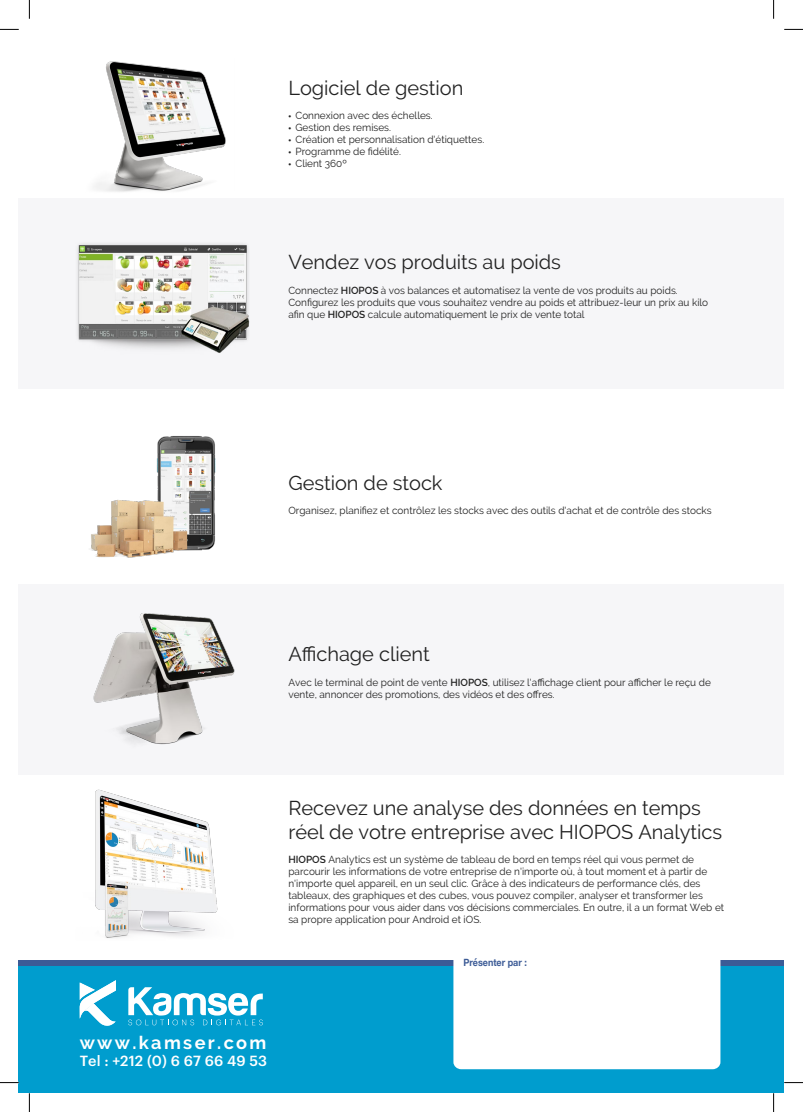
<style>
.page{position:relative;width:803px;height:1112px;background:#fff}
.page>*{position:absolute;margin:0;border:0;box-sizing:border-box;transform-origin:0 0}
.t1{font:20px/24px "Raleway";color:#212121}
.t2{font:700 18.12px "Raleway";letter-spacing:.13em;color:#fff}
.t3{font:500 14.38px "Graphik";letter-spacing:.01em;color:#fff}
.t4{font:10.25px/12px "Raleway";color:#212121}
.t5{font:700 10px "Helvetica Neue";color:#3c5b96;scale:.9 1}
.s1{font-family:"Myriad Pro"}
.s2{font-weight:600}
</style>
<div class="page">
<div style="left:19px;top:584px;width:765px;height:190px;background:#f6f6f8"></div>
<div style="left:19px;top:199px;width:765px;height:190px;background:#f6f6f8"></div>
<div style="left:19px;top:965px;width:765px;height:127px;background:#009dce"></div>
<div style="left:19px;top:959px;width:765px;height:6px;background:#3c5b96"></div>
<div style="left:453px;top:947px;width:267px;height:121px;background:#fff;border-radius:7px"></div>
<svg style="left:0;top:29px;width:19px;height:1px"></svg>
<svg style="left:784px;top:29px;width:19px;height:1px"></svg>
<svg style="left:0;top:1081px;width:19px;height:2px"></svg>
<svg style="left:784px;top:1082px;width:19px;height:1px"></svg>
<svg style="left:29px;top:0;width:1px;height:19px"></svg>
<svg style="left:29px;top:1092px;width:1px;height:19px"></svg>
<svg style="left:773px;top:0;width:1px;height:19px"></svg>
<svg style="left:773px;top:1092px;width:1px;height:19px"></svg>
<img style="left:93px;top:613px;width:142px;height:132px">
<img style="left:77px;top:244px;width:173px;height:109px">
<img style="left:91px;top:436px;width:125px;height:122px">
<img style="left:94px;top:61px;width:132px;height:131px">
<svg style="left:80px;top:980px;width:36px;height:45px"></svg>
<svg style="left:128px;top:987px;width:135px;height:38px"></svg>
<img style="left:95px;top:789px;width:123px;height:149px">
<h1 class="t1" style="left:288px;top:75px;width:176px">Logiciel de gestion</h1>
<p class="t4" style="left:288px;top:109px;width:146px"><span class="s1">•</span> Connexion avec des échelles.</p>
<p class="t4" style="left:288px;top:121px;width:104px"><span class="s1">•</span> Gestion des remises.</p>
<p class="t4" style="left:288px;top:133px;width:197px"><span class="s1">•</span> Création et personnalisation d'étiquettes.</p>
<p class="t4" style="left:288px;top:145px;width:114px"><span class="s1">•</span> Programme de fidélité.</p>
<p class="t4" style="left:288px;top:157px;width:60px"><span class="s1">•</span> Client 360º</p>
<h1 class="t1" style="left:288px;top:250px;width:274px">Vendez vos produits au poids</h1>
<p class="t4" style="left:288px;top:284px;width:421px">Connectez <span class="s2">HIOPOS</span> à vos balances et automatisez la vente de vos produits au poids.<br>Configurez les produits que vous souhaitez vendre au poids et attribuez-leur un prix au kilo afin que <span class="s2">HIOPOS</span> calcule automatiquement le prix de vente total</p>
<h1 class="t1" style="left:288px;top:471px;width:156px">Gestion de stock</h1>
<p class="t4" style="left:288px;top:504px;width:425px">Organisez, planifiez et contrôlez les stocks avec des outils d'achat et de contrôle des stocks</p>
<h1 class="t1" style="left:288px;top:641px;width:143px">Affichage client</h1>
<p class="t4" style="left:288px;top:676px;width:424px">Avec le terminal de point de vente <span class="s2">HIOPOS</span>, utilisez l'affichage client pour afficher le reçu de vente, annoncer des promotions, des vidéos et des offres.</p>
<h1 class="t1" style="left:288px;top:795px;width:435px">Recevez une analyse des données en temps réel de votre entreprise avec HIOPOS Analytics</h1>
<p class="t4" style="left:288px;top:853px;width:437px"><span class="s2">HIOPOS</span> Analytics est un système de tableau de bord en temps réel qui vous permet de parcourir les informations de votre entreprise de n'importe où, à tout moment et à partir de n'importe quel appareil, en un seul clic. Grâce à des indicateurs de performance clés, des tableaux, des graphiques et des cubes, vous pouvez compiler, analyser et transformer les informations pour vous aider dans vos décisions commerciales. En outre, il a un format Web et sa propre application pour Android et iOS.</p>
<p class="t5" style="left:463px;top:954px;width:72px">Présenter par :</p>
<h2 class="t2" style="left:80px;top:1031px;width:188px">www.kamser.com</h2>
<h3 class="t3" style="left:80px;top:1049px;width:189px">Tel : +212 (0) 6 67 66 49 53</h3>
</div>
